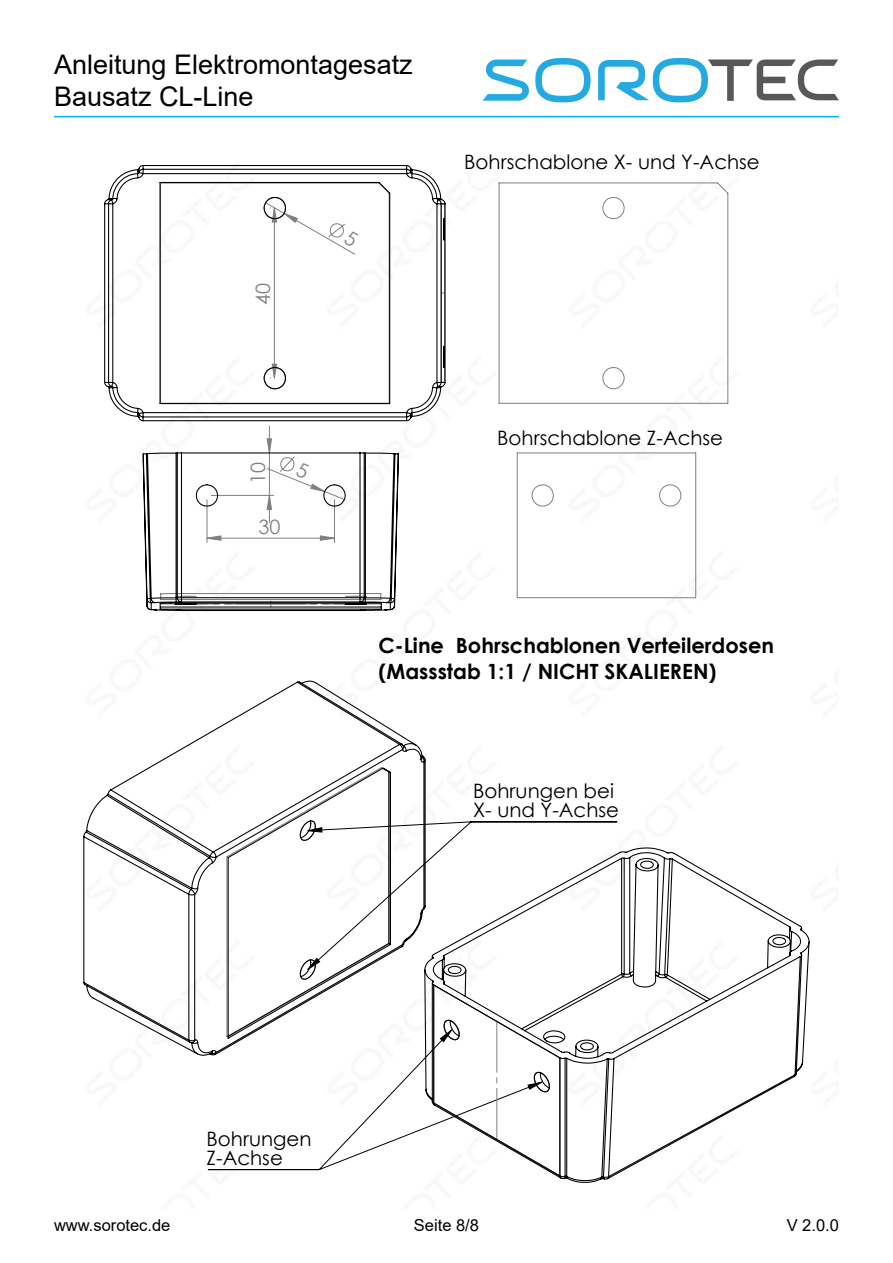
<style>
.page{position:relative;width:893px;height:1263px;background:#fff}
.page>*{position:absolute;margin:0;border:0;box-sizing:border-box;transform-origin:0 0}
.t1{font:27px/32.4px "Arial";color:#000}
.t2{font:700 21px/25.2px "Century Gothic";color:#000}
.t3{font:19.8px/19.2px "Century Gothic";color:#000}
.t4{font:19.8px "Century Gothic";color:#808080}
.t5{font:16.5px "Arial";color:#000}
</style>
<div class="page">
<svg style="left:598px;top:58px;width:241px;height:44px"></svg>
<svg style="left:483px;top:58px;width:108px;height:44px"></svg>
<hr style="left:54px;top:116px;width:785px;height:1px;background:#00aeef">
<svg style="left:498px;top:182px;width:231px;height:416px"></svg>
<svg style="left:208px;top:821px;width:410px;height:350px"></svg>
<svg style="left:308px;top:828px;width:234px;height:261px"></svg>
<svg style="left:104px;top:165px;width:342px;height:257px"></svg>
<svg style="left:424px;top:847px;width:386px;height:336px"></svg>
<svg style="left:83px;top:680px;width:343px;height:376px"></svg>
<svg style="left:263px;top:196px;width:182px;height:194px"></svg>
<svg style="left:142px;top:426px;width:257px;height:186px"></svg>
<h1 class="t1" style="left:54px;top:48px;width:360px">Anleitung Elektromontagesatz<br>Bausatz CL-Line</h1>
<p class="t4" style="left:249px;top:305px;width:23px;rotate:-90deg">40</p>
<p class="t4" style="left:244px;top:484px;width:23px;rotate:-90deg">10</p>
<p class="t4" style="left:258px;top:513px;width:23px">30</p>
<p class="t3" style="left:464px;top:152px;width:297px">Bohrschablone X- und Y-Achse</p>
<p class="t3" style="left:497px;top:427px;width:227px">Bohrschablone Z-Achse</p>
<p class="t2" style="left:379px;top:632px;width:397px">C-Line Bohrschablonen Verteilerdosen (Massstab 1:1 / NICHT SKALIEREN)</p>
<p class="t3" style="left:207px;top:1129px;width:106px">Bohrungen<br>Z-Achse</p>
<p class="t3" style="left:473px;top:781px;width:147px">Bohrungen bei<br>X- und Y-Achse</p>
<p class="t5" style="left:414px;top:1214px;width:67px">Seite 8/8</p>
<p class="t5" style="left:54px;top:1214px;width:118px">www.sorotec.de</p>
<p class="t5" style="left:787px;top:1214px;width:54px">V 2.0.0</p>
</div>
